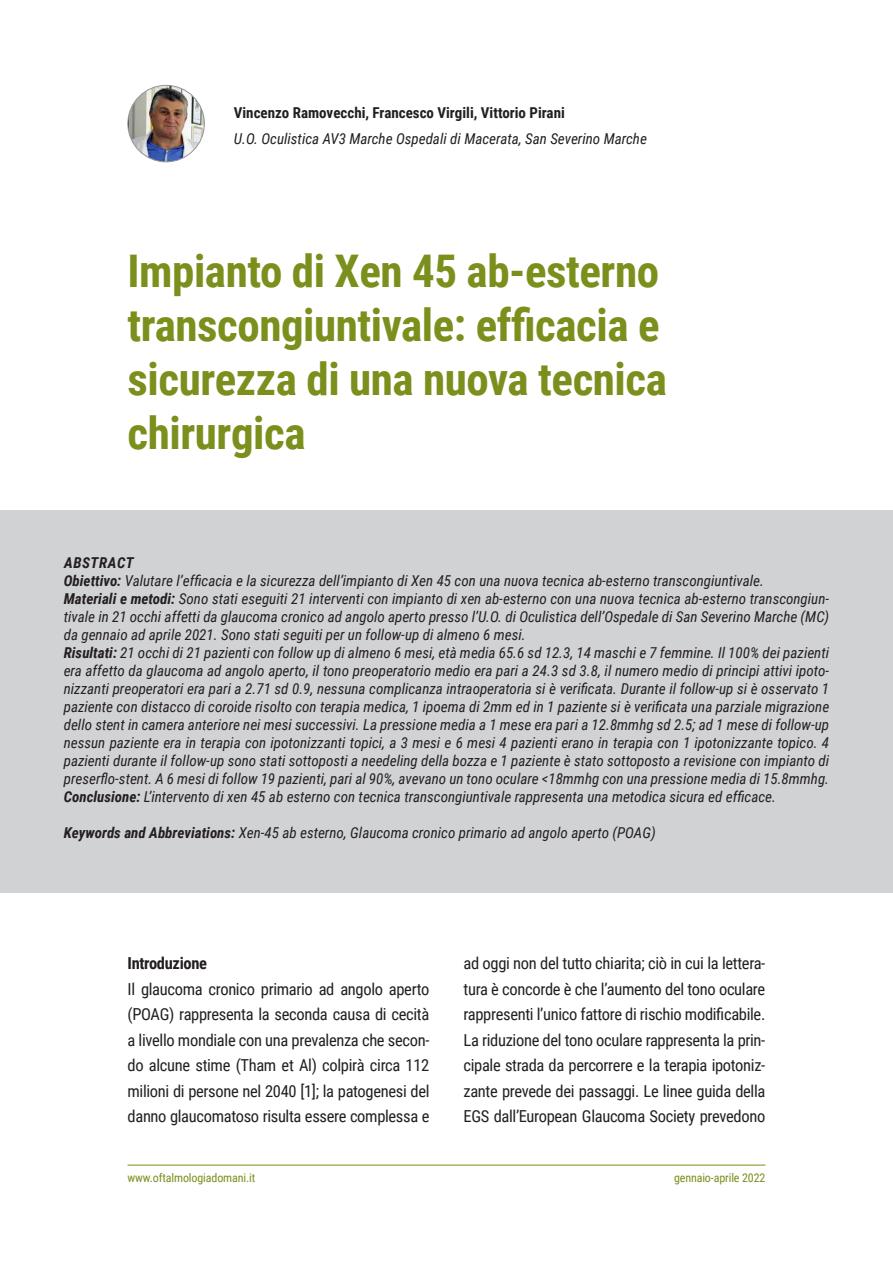
<style>
.page{position:relative;width:893px;height:1263px;background:#fff}
.page>*{position:absolute;margin:0;border:0;box-sizing:border-box;transform-origin:0 0}
.t1{font:700 45px/54px "Roboto Condensed";letter-spacing:-.01em;color:#7a8f1c}
.t2{font:16.5px/25.5px "Roboto Condensed";letter-spacing:-.02em;color:#231f20;text-align:justify}
.t3{font:700 16.5px "Roboto Condensed";letter-spacing:-.02em;color:#231f20}
.t4{font:italic 15px/18px "Roboto Condensed";color:#231f20}
.t5{font:700 15px "Roboto Condensed";color:#231f20}
.t6{font:12px "Roboto Condensed";letter-spacing:-.01em;color:#7a8f1c}
.s1{font-weight:700}
</style>
<div class="page">
<hr style="left:128px;top:1165px;width:637px;height:1px;background:#7a8f1c">
<img style="left:128px;top:85px;width:76px;height:77px;border-radius:38px">
<div style="left:128px;top:85px;width:77px;height:77px;border:1px solid #939598;border-radius:50%"></div>
<div style="left:0;top:510px;width:893px;height:383px;background:#d1d2d4"></div>
<p class="t5" style="left:234px;top:102px;width:332px">Vincenzo Ramovecchi, Francesco Virgili, Vittorio Pirani</p>
<p class="t4" style="left:234px;top:130px;width:415px">U.O. Oculistica AV3 Marche Ospedali di Macerata, San Severino Marche</p>
<h1 class="t1" style="left:128px;top:242px;width:541px">Impianto di Xen 45 ab-esterno transcongiuntivale: efficacia e sicurezza di una nuova tecnica chirurgica</h1>
<p class="t4" style="left:64px;top:553px;width:767px"><span class="s1">ABSTRACT<br>Obiettivo:</span> Valutare l’efficacia e la sicurezza dell’impianto di Xen 45 con una nuova tecnica ab-esterno transcongiuntivale.<br><span class="s1">Materiali e metodi:</span> Sono stati eseguiti 21 interventi con impianto di xen ab-esterno con una nuova tecnica ab-esterno transcongiun&shy;tivale in 21 occhi affetti da glaucoma cronico ad angolo aperto presso l’U.O. di Oculistica dell’Ospedale di San Severino Marche (MC) da gennaio ad aprile 2021. Sono stati seguiti per un follow-up di almeno 6 mesi.<br><span class="s1">Risultati:</span> 21 occhi di 21 pazienti con follow up di almeno 6 mesi, età media 65.6 sd 12.3, 14 maschi e 7 femmine. Il 100% dei pazienti era affetto da glaucoma ad angolo aperto, il tono preoperatorio medio era pari a 24.3 sd 3.8, il numero medio di principi attivi ipoto&shy;nizzanti preoperatori era pari a 2.71 sd 0.9, nessuna complicanza intraoperatoria si è verificata. Durante il follow-up si è osservato 1 paziente con distacco di coroide risolto con terapia medica, 1 ipoema di 2mm ed in 1 paziente si è verificata una parziale migrazione dello stent in camera anteriore nei mesi successivi. La pressione media a 1 mese era pari a 12.8mmhg sd 2.5; ad 1 mese di follow-up nessun paziente era in terapia con ipotonizzanti topici, a 3 mesi e 6 mesi 4 pazienti erano in terapia con 1 ipotonizzante topico. 4 pazienti durante il follow-up sono stati sottoposti a needeling della bozza e 1 paziente è stato sottoposto a revisione con impianto di preserflo-stent. A 6 mesi di follow 19 pazienti, pari al 90%, avevano un tono oculare &lt;18mmhg con una pressione media di 15.8mmhg.<br><span class="s1">Conclusione:</span> L’intervento di xen 45 ab esterno con tecnica transcongiuntivale rappresenta una metodica sicura ed efficace.</p>
<p class="t4" style="left:64px;top:823px;width:593px"><span class="s1">Keywords and Abbreviations:</span> Xen-45 ab esterno, Glaucoma cronico primario ad angolo aperto (POAG)</p>
<p class="t3" style="left:128px;top:952px;width:81px">Introduzione</p>
<p class="t2" style="left:128px;top:975px;width:303px">Il glaucoma cronico primario ad angolo aperto (POAG) rappresenta la seconda causa di cecità a livello mondiale con una prevalenza che secon&shy;do alcune stime (Tham et Al) colpirà circa 112 milioni di persone nel 2040 [1]; la patogenesi del danno glaucomatoso risulta essere complessa e</p>
<p class="t2" style="left:463px;top:950px;width:303px">ad oggi non del tutto chiarita; ciò in cui la lettera&shy;tura è concorde è che l’aumento del tono oculare rappresenti l’unico fattore di rischio modificabile.<br>La riduzione del tono oculare rappresenta la prin&shy;cipale strada da percorrere e la terapia ipotoniz&shy;zante prevede dei passaggi. Le linee guida della EGS dall’European Glaucoma Society prevedono</p>
<p class="t6" style="left:128px;top:1169px;width:129px">www.oftalmologiadomani.it</p>
<p class="t6" style="left:674px;top:1169px;width:93px">gennaio-aprile 2022</p>
</div>
